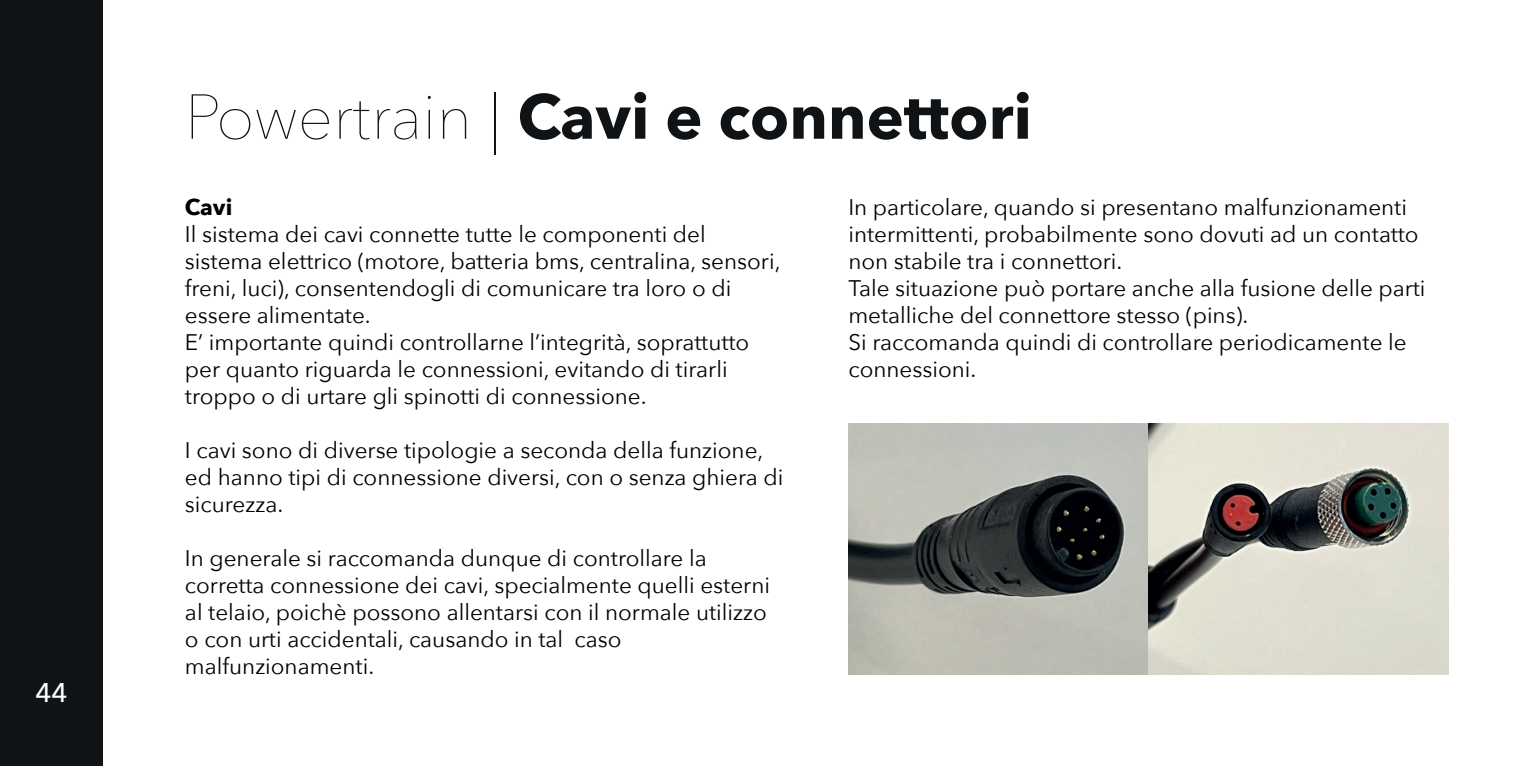
<style>
.page{position:relative;width:1531px;height:766px;background:#fff}
.page>*{position:absolute;margin:0;border:0;box-sizing:border-box;transform-origin:0 0}
.t1{font:700 62.55px "Avenir Next";color:#101315}
.t2{font:500 27px "Avenir Next";color:#fff}
.t3{font:22.5px/27px "Avenir Next";color:#000001}
.t4{font:700 22.5px "Avenir Next";color:#000001}
.s1{font-weight:200}
</style>
<div class="page">
<div style="left:0;top:0;width:102px;height:765px;background:#101315"></div>
<img style="left:848px;top:423px;width:600px;height:251px">
<p class="t2" style="left:36px;top:669px;width:34px">44</p>
<h1 class="t1" style="left:185px;top:63px;width:848px"><span class="s1">Powertrain |</span> Cavi e connettori</h1>
<p class="t4" style="left:185px;top:188px;width:49px">Cavi</p>
<p class="t3" style="left:185px;top:220px;width:597px">Il sistema dei cavi connette tutte le componenti del sistema elettrico (motore, batteria bms, centralina, sensori, freni, luci), consentendogli di comunicare tra loro o di essere alimentate.<br>E’ importante quindi controllarne l’integrità, soprattutto per quanto riguarda le connessioni, evitando di tirarli troppo o di urtare gli spinotti di connessione.</p>
<p class="t3" style="left:185px;top:436px;width:600px">I cavi sono di diverse tipologie a seconda della funzione, ed hanno tipi di connessione diversi, con o senza ghiera di sicurezza.</p>
<p class="t3" style="left:185px;top:544px;width:586px">In generale si raccomanda dunque di controllare la corretta connessione dei cavi, specialmente quelli esterni al telaio, poichè possono allentarsi con il normale utilizzo o con urti accidentali, causando in tal caso malfunzionamenti.</p>
<p class="t3" style="left:848px;top:193px;width:579px">In particolare, quando si presentano malfunzionamenti intermittenti, probabilmente sono dovuti ad un contatto non stabile tra i connettori.<br>Tale situazione può portare anche alla fusione delle parti metalliche del connettore stesso (pins).<br>Si raccomanda quindi di controllare periodicamente le connessioni.</p>
</div>
